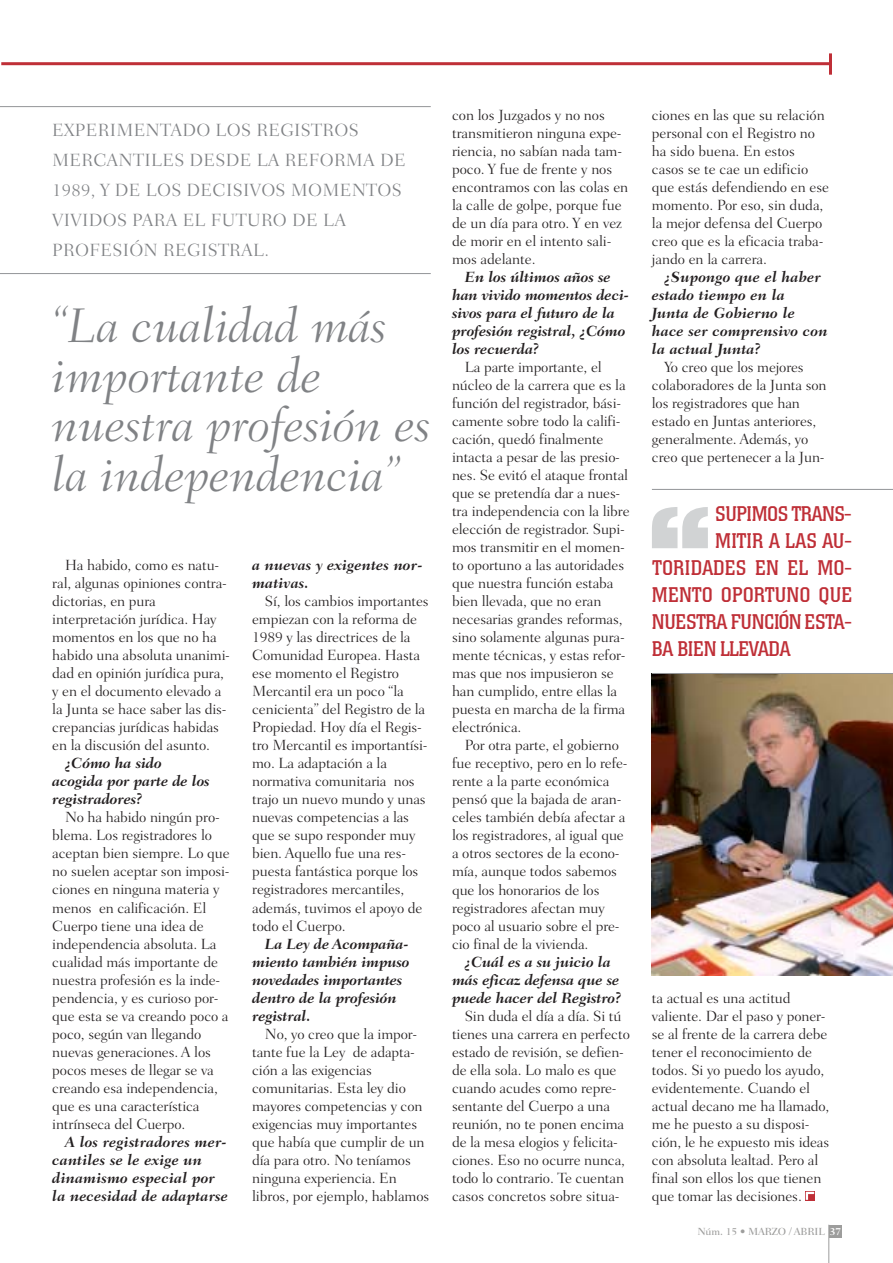
<style>
.page{position:relative;width:893px;height:1263px;background:#fff}
.page>*{position:absolute;margin:0;border:0;box-sizing:border-box;transform-origin:0 0}
.t1{font:italic 300 49.5px/49.5px "Fairfield LH";color:#808285}
.t2{font:21px "Colossalis";letter-spacing:.005em;color:#bf2f37}
.t3{font:21px "Colossalis";letter-spacing:.035em;color:#bf2f37}
.t4{font:21px "Colossalis";letter-spacing:-.02em;color:#bf2f37}
.t5{font:300 18px/30px "Fairfield LH";letter-spacing:.015em;color:#808285}
.t6{font:300 15px/18px "Fairfield LH";letter-spacing:-.01em;color:#231f20}
.t7{font:italic 700 15px/18px "Fairfield LH";letter-spacing:-.01em;color:#231f20}
.t8{font:500 10.5px "Fairfield LH";letter-spacing:-.01em;color:#9d9d9c}
.s1{font-weight:700;color:#fff}
</style>
<div class="page">
<svg style="left:805px;top:1191px;width:9px;height:9px"></svg>
<hr style="left:1px;top:62px;width:829px;height:3px;background:#bf2f37">
<hr style="left:829px;top:53px;width:3px;height:22px;background:#bf2f37">
<hr style="left:0;top:273px;width:431px;height:1px;background:#939598">
<hr style="left:0;top:106px;width:431px;height:1px;background:#939598">
<img style="left:652px;top:674px;width:241px;height:301px">
<hr style="left:652px;top:489px;width:241px;height:1px;background:#939598">
<hr style="left:652px;top:673px;width:241px;height:1px;background:#939598">
<svg style="left:652px;top:507px;width:56px;height:41px"></svg>
<div style="left:829px;top:1225px;width:13px;height:12px;background:#9d9d9c"></div>
<hr style="left:828px;top:1225px;width:1px;height:38px;background:#9d9d9c">
<p class="t5" style="left:52px;top:116px;width:355px">EXPERIMENTADO LOS REGISTROS<br>MERCANTILES DESDE LA REFORMA DE<br>1989, Y DE LOS DECISIVOS MOMENTOS<br>VIVIDOS PARA EL FUTURO DE LA<br>PROFESIÓN REGISTRAL.</p>
<h1 class="t1" style="left:52px;top:302px;width:380px">“La cualidad más importante de nuestra profesión es la independencia”</h1>
<p class="t6" style="left:52px;top:557px;width:179px;text-indent:13px">Ha habido, como es natu&shy;ral, algunas opiniones contra&shy;dictorias, en pura interpretación jurídica. Hay momentos en los que no ha habido una absoluta unanimi&shy;dad en opinión jurídica pura, y en el documento elevado a la Junta se hace saber las dis&shy;crepancias jurídicas habidas en la discusión del asunto.</p>
<p class="t7" style="left:52px;top:755px;width:159px;text-indent:13px">¿Cómo ha sido acogida por parte de los registradores?</p>
<p class="t6" style="left:52px;top:809px;width:179px;text-indent:13px">No ha habido ningún pro&shy;blema. Los registradores lo aceptan bien siempre. Lo que no suelen aceptar son imposi&shy;ciones en ninguna materia y menos en calificación. El<br>Cuerpo tiene una idea de independencia absoluta. La cualidad más importante de nuestra profesión es la inde&shy;pendencia, y es curioso por&shy;que esta se va creando poco a poco, según van llegando nuevas generaciones. A los pocos meses de llegar se va creando esa independencia, que es una característica intrínseca del Cuerpo.</p>
<p class="t7" style="left:52px;top:1133px;width:177px;text-indent:13px">A los registradores mer&shy;cantiles se le exige un dinamismo especial por la necesidad de adaptarse</p>
<p class="t7" style="left:252px;top:557px;width:172px">a nuevas y exigentes nor&shy;mativas.</p>
<p class="t6" style="left:252px;top:593px;width:178px;text-indent:13px">Sí, los cambios importantes empiezan con la reforma de<br>1989 y las directrices de la<br>Comunidad Europea. Hasta ese momento el Registro<br>Mercantil era un poco “la cenicienta” del Registro de la<br>Propiedad. Hoy día el Regis&shy;tro Mercantil es importantísi&shy;mo. La adaptación a la normativa comunitaria nos trajo un nuevo mundo y unas nuevas competencias a las que se supo responder muy bien. Aquello fue una res&shy;puesta fantástica porque los registradores mercantiles, además, tuvimos el apoyo de todo el Cuerpo.</p>
<p class="t7" style="left:252px;top:935px;width:159px;text-indent:13px">La Ley de Acompaña&shy;miento también impuso novedades importantes dentro de la profesión registral.</p>
<p class="t6" style="left:252px;top:1025px;width:179px;text-indent:13px">No, yo creo que la impor&shy;tante fue la Ley de adapta&shy;ción a las exigencias comunitarias. Esta ley dio mayores competencias y con exigencias muy importantes que había que cumplir de un día para otro. No teníamos ninguna experiencia. En libros, por ejemplo, hablamos</p>
<p class="t6" style="left:452px;top:107px;width:178px">con los Juzgados y no nos transmitieron ninguna expe&shy;riencia, no sabían nada tam&shy;poco. Y fue de frente y nos encontramos con las colas en la calle de golpe, porque fue de un día para otro. Y en vez de morir en el intento sali&shy;mos adelante.</p>
<p class="t7" style="left:452px;top:269px;width:179px;text-indent:13px">En los últimos años se han vivido momentos deci&shy;sivos para el futuro de la profesión registral, ¿Cómo los recuerda?</p>
<p class="t6" style="left:452px;top:359px;width:179px;text-indent:13px">La parte importante, el núcleo de la carrera que es la función del registrador, bási&shy;camente sobre todo la califi&shy;cación, quedó finalmente intacta a pesar de las presio&shy;nes. Se evitó el ataque frontal que se pretendía dar a nues&shy;tra independencia con la libre elección de registrador. Supi&shy;mos transmitir en el momen&shy;to oportuno a las autoridades que nuestra función estaba bien llevada, que no eran necesarias grandes reformas, sino solamente algunas pura&shy;mente técnicas, y estas refor&shy;mas que nos impusieron se han cumplido, entre ellas la puesta en marcha de la firma electrónica.</p>
<p class="t6" style="left:452px;top:737px;width:177px;text-indent:13px">Por otra parte, el gobierno fue receptivo, pero en lo refe&shy;rente a la parte económica pensó que la bajada de aran&shy;celes también debía afectar a los registradores, al igual que a otros sectores de la econo&shy;mía, aunque todos sabemos que los honorarios de los registradores afectan muy poco al usuario sobre el pre&shy;cio final de la vivienda.</p>
<p class="t7" style="left:452px;top:953px;width:171px;text-align:center">¿Cuál es a su juicio la más eficaz defensa que se puede hacer del Registro?</p>
<p class="t6" style="left:452px;top:1007px;width:179px;text-indent:13px">Sin duda el día a día. Si tú tienes una carrera en perfecto estado de revisión, se defien&shy;de ella sola. Lo malo es que cuando acudes como repre&shy;sentante del Cuerpo a una reunión, no te ponen encima de la mesa elogios y felicita&shy;ciones. Eso no ocurre nunca, todo lo contrario. Te cuentan casos concretos sobre situa-</p>
<p class="t6" style="left:652px;top:107px;width:179px">ciones en las que su relación personal con el Registro no ha sido buena. En estos casos se te cae un edificio que estás defendiendo en ese momento. Por eso, sin duda, la mejor defensa del Cuerpo creo que es la eficacia traba&shy;jando en la carrera.</p>
<p class="t7" style="left:652px;top:269px;width:177px;text-indent:13px">¿Supongo que el haber estado tiempo en la<br>Junta de Gobierno le hace ser comprensivo con la actual Junta?</p>
<p class="t6" style="left:652px;top:359px;width:176px;text-indent:13px">Yo creo que los mejores colaboradores de la Junta son los registradores que han estado en Juntas anteriores, generalmente. Además, yo creo que pertenecer a la Jun-</p>
<h2 class="t2" style="left:715px;top:502px;width:138px">SUPIMOS TRANS-</h2>
<h2 class="t2" style="left:715px;top:529px;width:138px">MITIR A LAS AU-</h2>
<h2 class="t3" style="left:652px;top:556px;width:201px">TORIDADES EN EL MO-</h2>
<h2 class="t3" style="left:652px;top:583px;width:201px">MENTO OPORTUNO QUE</h2>
<h2 class="t2" style="left:652px;top:610px;width:201px">NUESTRA FUNCIÓN ESTA-</h2>
<h2 class="t4" style="left:652px;top:637px;width:140px">BA BIEN LLEVADA</h2>
<p class="t6" style="left:652px;top:989px;width:179px">ta actual es una actitud valiente. Dar el paso y poner&shy;se al frente de la carrera debe tener el reconocimiento de todos. Si yo puedo los ayudo, evidentemente. Cuando el actual decano me ha llamado, me he puesto a su disposi&shy;ción, le he expuesto mis ideas con absoluta lealtad. Pero al final son ellos los que tienen que tomar las decisiones.</p>
<p class="t8" style="left:697px;top:1225px;width:146px">Núm. 15 • MARZO / ABRIL <span class="s1">37</span></p>
</div>
